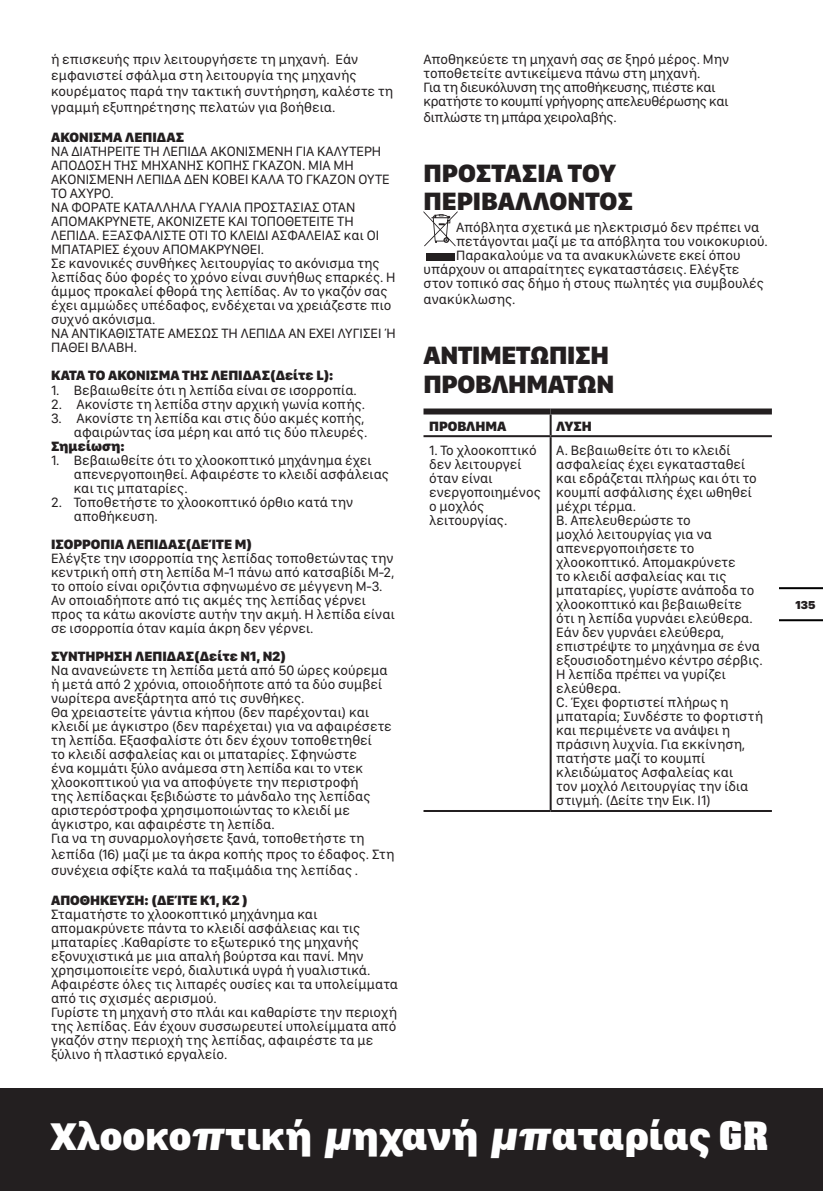
<style>
.page{position:relative;width:823px;height:1191px;background:#fff}
.page>*{position:absolute;margin:0;border:0;box-sizing:border-box;transform-origin:0 0}
.t1{font:900 40px "SF Compact Display";color:#fff}
.t2{font:900 26px/28px "SF Compact Display";letter-spacing:-.01em;color:#231f20}
.t3{font:14px/14px "SF Compact Display";color:#231f20}
.t4{font:900 14px "SF Compact Display";color:#231f20}
.t5{font:14px/14px "SF Compact Display";letter-spacing:-.025em;color:#231f20}
.t6{font:900 12px "SF Compact Display";color:#231f20}
.s1{font-family:"Aachen BT";font-weight:700}
.s2{font-family:"Aachen BT";font-weight:700;font-size:38px}
</style>
<div class="page">
<div style="left:0;top:1089px;width:822px;height:102px;background:#231f20"></div>
<hr style="left:779px;top:619px;width:43px;height:2px;background:#000">
<hr style="left:779px;top:587px;width:43px;height:2px;background:#000">
<svg style="left:423px;top:211px;width:34px;height:35px"></svg>
<div style="left:426px;top:253px;width:28px;height:7px;background:#231f20"></div>
<hr style="left:549px;top:414px;width:2px;height:21px;background:#231f20">
<hr style="left:423px;top:435px;width:127px;height:2px;background:#231f20">
<hr style="left:550px;top:435px;width:221px;height:2px;background:#231f20">
<hr style="left:549px;top:437px;width:2px;height:373px;background:#231f20">
<hr style="left:423px;top:810px;width:127px;height:2px;background:#231f20">
<hr style="left:550px;top:810px;width:221px;height:2px;background:#231f20">
<div style="left:423px;top:408px;width:127px;height:6px;background:#231f20"></div>
<div style="left:550px;top:408px;width:221px;height:6px;background:#231f20"></div>
<p class="t3" style="left:51px;top:51px;width:343px;line-height:16px">ή επισκευής πριν λειτουργήσετε τη μηχανή. Εάν εμφανιστεί σφάλμα στη λειτουργία της μηχανής κουρέματος παρά την τακτική συντήρηση, καλέστε τη γραμμή εξυπηρέτησης πελατών για βοήθεια.</p>
<p class="t4" style="left:51px;top:128px;width:134px">ΑΚΟΝΙΣΜΑ ΛΕΠΙΔΑΣ</p>
<p class="t3" style="left:51px;top:144px;width:340px">ΝΑ ΔΙΑΤΗΡΕΙΤΕ ΤΗ ΛΕΠΙΔΑ ΑΚΟΝΙΣΜΕΝΗ ΓΙΑ ΚΑΛΥΤΕΡΗ ΑΠΟΔΟΣΗ ΤΗΣ ΜΗΧΑΝΗΣ ΚΟΠΗΣ ΓΚΑΖΟΝ. ΜΙΑ ΜΗ ΑΚΟΝΙΣΜΕΝΗ ΛΕΠΙΔΑ ΔΕΝ ΚΟΒΕΙ ΚΑΛΑ ΤΟ ΓΚΑΖΟΝ ΟΥΤΕ ΤΟ ΑΧΥΡΟ.</p>
<p class="t3" style="left:51px;top:200px;width:329px">ΝΑ ΦΟΡΑΤΕ ΚΑΤΑΛΛΗΛΑ ΓΥΑΛΙΑ ΠΡΟΣΤΑΣΙΑΣ ΟΤΑΝ ΑΠΟΜΑΚΡΥΝΕΤΕ, ΑΚΟΝΙΖΕΤΕ ΚΑΙ ΤΟΠΟΘΕΤΕΙΤΕ ΤΗ ΛΕΠΙΔΑ. ΕΞΑΣΦΑΛΙΣΤΕ ΟΤΙ ΤΟ ΚΛΕΙΔΙ ΑΣΦΑΛΕΙΑΣ και ΟΙ ΜΠΑΤΑΡΙΕΣ έχουν ΑΠΟΜΑΚΡΥΝΘΕΙ.</p>
<p class="t3" style="left:51px;top:256px;width:346px">Σε κανονικές συνθήκες λειτουργίας το ακόνισμα της λεπίδας δύο φορές το χρόνο είναι συνήθως επαρκές. Η άμμος προκαλεί φθορά της λεπίδας. Αν το γκαζόν σας έχει αμμώδες υπέδαφος, ενδέχεται να χρειάζεστε πιο συχνό ακόνισμα.</p>
<p class="t3" style="left:51px;top:326px;width:346px">ΝΑ ΑΝΤΙΚΑΘΙΣΤΑΤΕ ΑΜΕΣΩΣ ΤΗ ΛΕΠΙΔΑ ΑΝ ΕΧΕΙ ΛΥΓΙΣΕΙ Ή<br>ΠΑΘΕΙ ΒΛΑΒΗ.</p>
<p class="t4" style="left:51px;top:366px;width:284px">ΚΑΤΑ ΤΟ ΑΚΟΝΙΣΜΑ ΤΗΣ ΛΕΠΙΔΑΣ(Δείτε L):</p>
<p class="t3" style="left:51px;top:382px;width:307px">1. Βεβαιωθείτε ότι η λεπίδα είναι σε ισορροπία.</p>
<p class="t3" style="left:51px;top:396px;width:315px">2. Ακονίστε τη λεπίδα στην αρχική γωνία κοπής.</p>
<p class="t3" style="left:51px;top:410px;width:317px;text-align:right">3. Ακονίστε τη λεπίδα και στις δύο ακμές κοπής, αφαιρώντας ίσα μέρη και από τις δύο πλευρές.</p>
<p class="t4" style="left:51px;top:436px;width:75px">Σημείωση:</p>
<p class="t3" style="left:74px;top:452px;width:316px;text-indent:-23px">1. Βεβαιωθείτε ότι το χλοοκοπτικό μηχάνημα έχει απενεργοποιηθεί. Αφαιρέστε το κλειδί ασφάλειας και τις μπαταρίες.</p>
<p class="t3" style="left:74px;top:494px;width:281px;text-indent:-23px">2. Τοποθετήστε το χλοοκοπτικό όρθιο κατά την αποθήκευση.</p>
<p class="t4" style="left:51px;top:534px;width:202px">ΙΣΟΡΡΟΠΙΑ ΛΕΠΙΔΑΣ(ΔΕΊΤΕ M)</p>
<p class="t3" style="left:51px;top:550px;width:344px;text-align:justify">Ελέγξτε την ισορροπία της λεπίδας τοποθετώντας την κεντρική οπή στη λεπίδα M-1 πάνω από κατσαβίδι M-2, το οποίο είναι οριζόντια σφηνωμένο σε μέγγενη M-3.</p>
<p class="t3" style="left:51px;top:592px;width:345px">Αν οποιαδήποτε από τις ακμές της λεπίδας γέρνει προς τα κάτω ακονίστε αυτήν την ακμή. Η λεπίδα είναι σε ισορροπία όταν καμία άκρη δεν γέρνει.</p>
<p class="t4" style="left:51px;top:646px;width:236px">ΣΥΝΤΗΡΗΣΗ ΛΕΠΙΔΑΣ(Δείτε N1, N2)</p>
<p class="t3" style="left:51px;top:662px;width:338px">Να ανανεώνετε τη λεπίδα μετά από 50 ώρες κούρεμα ή μετά από 2 χρόνια, οποιοδήποτε από τα δύο συμβεί νωρίτερα ανεξάρτητα από τις συνθήκες.</p>
<p class="t3" style="left:51px;top:704px;width:342px">Θα χρειαστείτε γάντια κήπου (δεν παρέχονται) και κλειδί με άγκιστρο (δεν παρέχεται) για να αφαιρέσετε τη λεπίδα. Εξασφαλίστε ότι δεν έχουν τοποθετηθεί<br>το κλειδί ασφαλείας και οι μπαταρίες. Σφηνώστε<br>ένα κομμάτι ξύλο ανάμεσα στη λεπίδα και το ντεκ χλοοκοπτικού για να αποφύγετε την περιστροφή<br>της λεπίδαςκαι ξεβιδώστε το μάνδαλο της λεπίδας αριστερόστροφα χρησιμοποιώντας το κλειδί με άγκιστρο, και αφαιρέστε τη λεπίδα.</p>
<p class="t3" style="left:51px;top:829px;width:345px;line-height:16px">Για να τη συναρμολογήσετε ξανά, τοποθετήστε τη λεπίδα (16) μαζί με τα άκρα κοπής προς το έδαφος. Στη συνέχεια σφίξτε καλά τα παξιμάδια της λεπίδας .</p>
<p class="t4" style="left:51px;top:890px;width:198px">ΑΠΟΘΗΚΕΥΣΗ: (ΔΕΊΤΕ K1, K2 )</p>
<p class="t3" style="left:51px;top:906px;width:348px">Σταματήστε το χλοοκοπτικό μηχάνημα και απομακρύνετε πάντα το κλειδί ασφάλειας και τις μπαταρίες .Καθαρίστε το εξωτερικό της μηχανής εξονυχιστικά με μια απαλή βούρτσα και πανί. Μην χρησιμοποιείτε νερό, διαλυτικά υγρά ή γυαλιστικά.<br>Αφαιρέστε όλες τις λιπαρές ουσίες και τα υπολείμματα από τις σχισμές αερισμού.</p>
<p class="t3" style="left:51px;top:1004px;width:347px">Γυρίστε τη μηχανή στο πλάι και καθαρίστε την περιοχή της λεπίδας. Εάν έχουν συσσωρευτεί υπολείμματα από γκαζόν στην περιοχή της λεπίδας, αφαιρέστε τα με ξύλινο ή πλαστικό εργαλείο.</p>
<p class="t3" style="left:423px;top:52px;width:307px">Αποθηκεύετε τη μηχανή σας σε ξηρό μέρος. Μην τοποθετείτε αντικείμενα πάνω στη μηχανή.</p>
<p class="t5" style="left:423px;top:80px;width:306px">Για τη διευκόλυνση της αποθήκευσης, πιέστε και κρατήστε το κουμπί γρήγορης απελευθέρωσης και</p>
<p class="t5" style="left:423px;top:110px;width:194px">διπλώστε τη μπάρα χειρολαβής.</p>
<p class="t2" style="left:423px;top:158px;width:211px">ΠΡΟΣΤΑΣΙΑ ΤΟΥ<br>ΠΕΡΙΒΑΛΛΟΝΤΟΣ</p>
<p class="t3" style="left:456px;top:220px;width:304px">Απόβλητα σχετικά με ηλεκτρισμό δεν πρέπει να</p>
<p class="t3" style="left:456px;top:234px;width:313px">πετάγονται μαζί με τα απόβλητα του νοικοκυριού.</p>
<p class="t3" style="left:456px;top:248px;width:286px">Παρακαλούμε να τα ανακυκλώνετε εκεί όπου</p>
<p class="t3" style="left:423px;top:262px;width:317px">υπάρχουν οι απαραίτητες εγκαταστάσεις. Ελέγξτε</p>
<p class="t3" style="left:423px;top:276px;width:342px">στον τοπικό σας δήμο ή στους πωλητές για συμβουλές</p>
<p class="t3" style="left:423px;top:292px;width:93px">ανακύκλωσης.</p>
<p class="t2" style="left:423px;top:340px;width:192px">ΑΝΤΙΜΕΤΏΠΙΣΗ<br>ΠΡΟΒΛΗΜΆΤΩΝ</p>
<p class="t4" style="left:429px;top:416px;width:79px">ΠΡΟΒΛΗΜΑ</p>
<p class="t4" style="left:556px;top:416px;width:37px">ΛΥΣΗ</p>
<p class="t3" style="left:429px;top:443px;width:113px">1. Το χλοοκοπτικό δεν λειτουργεί όταν είναι ενεργοποιημένος ο μοχλός λειτουργίας.</p>
<p class="t3" style="left:556px;top:443px;width:202px">A. Βεβαιωθείτε ότι το κλειδί ασφαλείας έχει εγκατασταθεί και εδράζεται πλήρως και ότι το κουμπί ασφάλισης έχει ωθηθεί μέχρι τέρμα.</p>
<p class="t3" style="left:556px;top:513px;width:208px">Β. Απελευθερώστε το<br>μοχλό λειτουργίας για να απενεργοποιήσετε το χλοοκοπτικό. Απομακρύνετε<br>το κλειδί ασφαλείας και τις μπαταρίες, γυρίστε ανάποδα το χλοοκοπτικό και βεβαιωθείτε ότι η λεπίδα γυρνάει ελεύθερα.<br>Εάν δεν γυρνάει ελεύθερα, επιστρέψτε το μηχάνημα σε ένα εξουσιοδοτημένο κέντρο σέρβις.<br>Η λεπίδα πρέπει να γυρίζει ελεύθερα.</p>
<p class="t3" style="left:556px;top:695px;width:208px">C. Έχει φορτιστεί πλήρως η μπαταρία; Συνδέστε το φορτιστή και περιμένετε να ανάψει η πράσινη λυχνία. Για εκκίνηση, πατήστε μαζί το κουμπί κλειδώματος Ασφαλείας και<br>τον μοχλό Λειτουργίας την ίδια στιγμή. (Δείτε την Εικ. I1)</p>
<h1 class="t1" style="left:51px;top:1107px;width:718px">Χλοοκο<span class="s1">π</span>τική <span class="s1">μ</span>ηχανή <span class="s1">μπ</span>αταρίας <span class="s2">GR</span></h1>
<p class="t6" style="left:795px;top:596px;width:21px">135</p>
</div>
